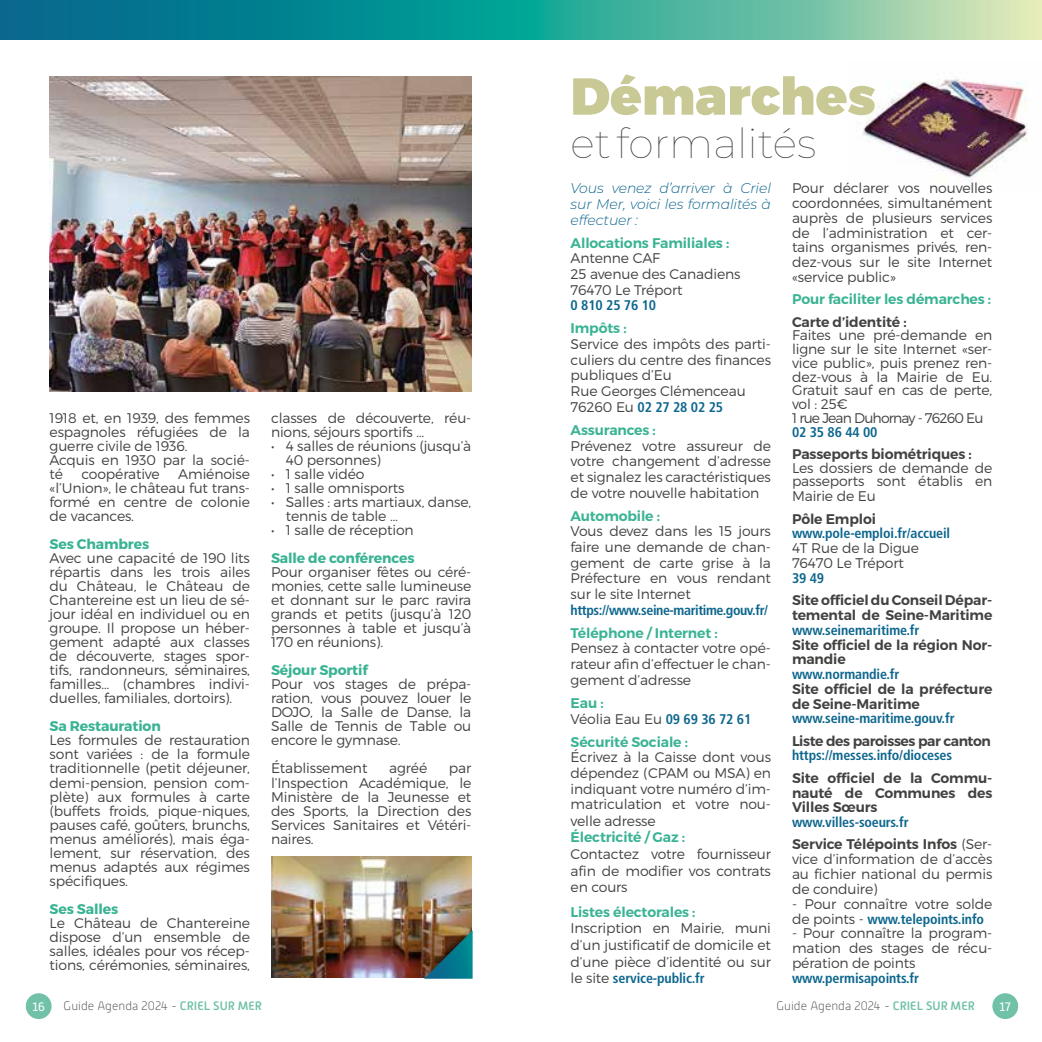
<style>
.page{position:relative;width:1042px;height:1042px;background:#fff}
.page>*{position:absolute;margin:0;border:0;box-sizing:border-box;transform-origin:0 0}
.t1{font:900 51.8px "Montserrat";color:#c9c995}
.t2{font:100 41.3px "Montserrat";color:#424241}
.t3{font:300 14px/14px "Montserrat";letter-spacing:-.01em;color:#424241;text-align:justify}
.t4{font:700 condensed 14px "Frutiger LT Std";letter-spacing:-.01em;color:#0d668e}
.t5{font:600 14px/14.9px "Montserrat";letter-spacing:-.01em;color:#424241}
.t6{font:600 14px "Montserrat";letter-spacing:-.01em;color:#3ab394}
.t7{font:700 14px "Montserrat";letter-spacing:-.01em;color:#3ab394}
.t8{font:italic 300 14px/15.8px "Montserrat";letter-spacing:-.01em;color:#0d668e;text-align:justify}
.t9{font:700 condensed 14px "Frutiger LT Std";letter-spacing:-.03em;color:#0d668e}
.t10{font:600 14px "Montserrat";letter-spacing:-.03em;color:#424241}
.t11{font:100 12.25px "Alwyn New";color:#424241}
.t12{font:12.25px "Alwyn New";color:#fff}
.s1{font-family:"Montserrat";font-weight:300;font-stretch:normal;color:#424241}
.s2{font-weight:600;color:#3ab394}
.s3{font-family:"Frutiger LT Std";font-weight:700;font-stretch:condensed;color:#0d668e}
.s4{font-weight:600}
.s5{font-weight:500;color:#71c1a8}
</style>
<div class="page">
<div style="left:26px;top:993px;width:26px;height:26px;background:#71c1a8;border-radius:50%"></div>
<div style="left:992px;top:993px;width:26px;height:26px;background:#71c1a8;border-radius:50%"></div>
<svg style="left:0;top:0;width:1042px;height:40px;background:#3ba39b"></svg>
<img style="left:856px;top:74px;width:172px;height:108px">
<img style="left:50px;top:76px;width:421px;height:315px">
<img style="left:271px;top:856px;width:200px;height:121px">
<svg style="left:422px;top:925px;width:50px;height:53px;background:#476358"></svg>
<p class="t3" style="left:50px;top:411px;width:202px;text-align:left">1918 et, en 1939, des femmes espagnoles réfugiées de la guerre civile de 1936.<br>Acquis en 1930 par la socié&shy;té</p>
<p class="t3" style="left:50px;top:467px;width:202px;text-indent:129px">Amiénoise «l’Union», le château fut trans&shy;formé en centre de colonie de vacances.</p>
<p class="t7" style="left:50px;top:536px;width:101px">Ses Chambres</p>
<p class="t3" style="left:50px;top:551px;width:202px">Avec une capacité de 190 lits répartis dans les trois ailes du Château, le Château de Chantereine est un lieu de sé&shy;jour idéal en individuel ou en groupe. Il propose un héber&shy;gement adapté aux classes de découverte, stages spor&shy;tifs, randonneurs, séminaires, familles… (chambres indivi&shy;duelles, familiales, dortoirs).</p>
<p class="t7" style="left:50px;top:718px;width:113px">Sa Restauration</p>
<p class="t3" style="left:50px;top:733px;width:202px">Les formules de restauration sont variées : de la formule traditionnelle (petit déjeuner, demi-pension, pension com&shy;plète) aux formules à carte (buffets froids, pique-niques, pauses café, goûters, brunchs, menus améliorés), mais éga&shy;lement, sur réservation, des menus adaptés aux régimes spécifiques.</p>
<p class="t7" style="left:50px;top:900px;width:70px">Ses Salles</p>
<p class="t3" style="left:50px;top:915px;width:202px">Le Château de Chantereine dispose d’un ensemble de salles, idéales pour vos récep&shy;tions, cérémonies, séminaires,</p>
<p class="t3" style="left:82px;top:467px;width:80px">coopérative</p>
<p class="t3" style="left:271px;top:411px;width:202px">classes de découverte, réu&shy;nions, séjours sportifs …</p>
<p class="t3" style="left:286px;top:439px;width:187px;text-indent:-15px">• 4 salles de réunions (jusqu’à<br>40 personnes)</p>
<p class="t3" style="left:271px;top:467px;width:95px">• 1 salle vidéo</p>
<p class="t3" style="left:271px;top:481px;width:135px">• 1 salle omnisports</p>
<p class="t3" style="left:286px;top:495px;width:187px;text-indent:-15px">• Salles : arts martiaux, danse, tennis de table …</p>
<p class="t3" style="left:271px;top:523px;width:144px">• 1 salle de réception</p>
<p class="t7" style="left:271px;top:550px;width:145px">Salle de conférences</p>
<p class="t3" style="left:271px;top:565px;width:202px">Pour organiser fêtes ou céré&shy;monies, cette salle lumineuse et donnant sur le parc ravira grands et petits (jusqu’à 120 personnes à table et jusqu’à 170 en réunions).</p>
<p class="t7" style="left:271px;top:662px;width:98px">Séjour Sportif</p>
<p class="t3" style="left:271px;top:677px;width:202px">Pour vos stages de prépa&shy;ration, vous pouvez louer le DOJO, la Salle de Danse, la Salle de Tennis de Table ou encore le gymnase.</p>
<p class="t3" style="left:271px;top:761px;width:98px">Établissement</p>
<p class="t3" style="left:389px;top:761px;width:40px">agréé</p>
<p class="t3" style="left:271px;top:761px;width:202px;text-indent:178px">par l’Inspection Académique, le Ministère de la Jeunesse et des Sports, la Direction des Services Sanitaires et Vétéri&shy;naires.</p>
<h1 class="t1" style="left:570px;top:64px;width:307px">Démarches</h1>
<h2 class="t2" style="left:570px;top:116px;width:247px">et formalités</h2>
<p class="t8" style="left:570px;top:180px;width:202px">Vous venez d’arriver à Criel sur Mer, voici les formalités à effectuer :</p>
<p class="t6" style="left:570px;top:234px;width:160px">Allocations Familiales :</p>
<p class="t3" style="left:570px;top:250px;width:171px;line-height:15.8px;text-align:left">Antenne CAF<br>25 avenue des Canadiens<br>76470 Le Tréport</p>
<p class="t4" style="left:570px;top:297px;width:87px">0 810 25 76 10</p>
<p class="t6" style="left:570px;top:320px;width:57px">Impôts :</p>
<p class="t3" style="left:570px;top:336px;width:202px;line-height:15.8px;text-align:left">Service des impôts des parti&shy;culiers du centre des finances publiques d’Eu<br>Rue Georges Clémenceau</p>
<p class="t4" style="left:570px;top:398px;width:154px"><span class="s1">76260 Eu</span> 02 27 28 02 25</p>
<p class="t6" style="left:570px;top:421px;width:87px">Assurances :</p>
<p class="t3" style="left:570px;top:437px;width:202px;line-height:15.8px">Prévenez votre assureur de votre changement d’adresse et signalez les caractéristiques de votre nouvelle habitation</p>
<p class="t6" style="left:570px;top:507px;width:91px">Automobile :</p>
<p class="t3" style="left:570px;top:523px;width:202px;line-height:15.8px">Vous devez dans les 15 jours faire une demande de chan&shy;gement de carte grise à la Préfecture en vous rendant sur le site Internet</p>
<p class="t9" style="left:570px;top:601px;width:199px">https://www.seine-maritime.gouv.fr/</p>
<p class="t6" style="left:570px;top:624px;width:149px">Téléphone / Internet :</p>
<p class="t3" style="left:570px;top:640px;width:202px;line-height:15.8px">Pensez à contacter votre opé&shy;rateur afin d’effectuer le chan&shy;gement d’adresse</p>
<p class="t3" style="left:570px;top:695px;width:182px;line-height:15.8px"><span class="s2">Eau :<br></span>Véolia Eau Eu <span class="s3">09 69 36 72 61</span></p>
<p class="t6" style="left:570px;top:733px;width:119px">Sécurité Sociale :</p>
<p class="t3" style="left:570px;top:749px;width:202px;line-height:15.8px">Écrivez à la Caisse dont vous dépendez (CPAM ou MSA) en indiquant votre numéro d’im&shy;matriculation et votre nou&shy;velle adresse</p>
<p class="t6" style="left:570px;top:828px;width:116px">Électricité / Gaz :</p>
<p class="t3" style="left:570px;top:845px;width:202px;line-height:16.8px">Contactez votre fournisseur afin de modifier vos contrats en cours</p>
<p class="t6" style="left:570px;top:903px;width:126px">Listes électorales :</p>
<p class="t3" style="left:570px;top:919px;width:202px;line-height:16.8px">Inscription en Mairie, muni d’un justificatif de domicile et d’une pièce d’identité ou sur</p>
<p class="t4" style="left:570px;top:970px;width:135px"><span class="s1">le site</span> service-public.fr</p>
<p class="t3" style="left:792px;top:180px;width:202px;line-height:14.9px">Pour déclarer vos nouvelles coordonnées, simultanément auprès de plusieurs services de l’administration et cer&shy;tains organismes privés, ren&shy;dez-vous sur le site Internet «service public»</p>
<p class="t6" style="left:792px;top:291px;width:201px">Pour faciliter les démarches :</p>
<p class="t5" style="left:792px;top:314px;width:116px">Carte d’identité :</p>
<p class="t3" style="left:792px;top:328px;width:202px;text-align:left">Faites une pré-demande en ligne sur le site Internet «ser&shy;vice public», puis prenez ren&shy;dez-vous à la Mairie de Eu.<br>Gratuit sauf en cas de perte, vol : 25€<br>1 rue Jean Duhornay - 76260 Eu</p>
<p class="t4" style="left:792px;top:423px;width:87px">02 35 86 44 00</p>
<p class="t5" style="left:792px;top:447px;width:181px">Passeports biométriques :</p>
<p class="t3" style="left:792px;top:460px;width:202px">Les dossiers de demande de passeports sont établis en Mairie de Eu</p>
<p class="t5" style="left:792px;top:511px;width:86px">Pôle Emploi</p>
<p class="t4" style="left:792px;top:525px;width:160px">www.pole-emploi.fr/accueil</p>
<p class="t3" style="left:792px;top:540px;width:128px;line-height:14.9px">4T Rue de la Digue<br>76470 Le Tréport</p>
<p class="t4" style="left:792px;top:570px;width:34px">39 49</p>
<p class="t5" style="left:792px;top:593px;width:202px">Site officiel du Conseil Dépar&shy;temental de Seine-Maritime</p>
<p class="t4" style="left:792px;top:621px;width:129px">www.seinemaritime.fr</p>
<p class="t5" style="left:792px;top:637px;width:202px">Site officiel de la région Nor&shy;mandie</p>
<p class="t4" style="left:792px;top:666px;width:109px">www.normandie.fr</p>
<p class="t5" style="left:792px;top:681px;width:202px">Site officiel de la préfecture de Seine-Maritime</p>
<p class="t4" style="left:792px;top:710px;width:164px">www.seine-maritime.gouv.fr</p>
<p class="t10" style="left:792px;top:732px;width:200px">Liste des paroisses par canton</p>
<p class="t4" style="left:792px;top:747px;width:162px">https://messes.info/dioceses</p>
<p class="t5" style="left:792px;top:770px;width:202px;text-align:justify">Site officiel de la Commu&shy;nauté de Communes des Villes Sœurs</p>
<p class="t4" style="left:792px;top:814px;width:118px">www.villes-soeurs.fr</p>
<p class="t3" style="left:792px;top:837px;width:202px;line-height:14.9px"><span class="s4">Service Télépoints Infos</span> (Ser&shy;vice d’information de d’accès au fichier national du permis de conduire)</p>
<p class="t3" style="left:792px;top:896px;width:202px">- Pour connaître votre solde</p>
<p class="t4" style="left:792px;top:910px;width:194px"><span class="s1">de points -</span> www.telepoints.info</p>
<p class="t3" style="left:792px;top:925px;width:202px;line-height:14.9px">- Pour connaître la program&shy;mation des stages de récu&shy;pération de points</p>
<p class="t4" style="left:792px;top:969px;width:129px">www.permisapoints.fr</p>
<p class="t12" style="left:32px;top:999px;width:14px">16</p>
<p class="t11" style="left:64px;top:999px;width:200px">Guide Agenda 2024 - <span class="s5">CRIEL SUR MER</span></p>
<p class="t11" style="left:776px;top:999px;width:200px">Guide Agenda 2024 - <span class="s5">CRIEL SUR MER</span></p>
<p class="t12" style="left:999px;top:999px;width:13px">17</p>
</div>
